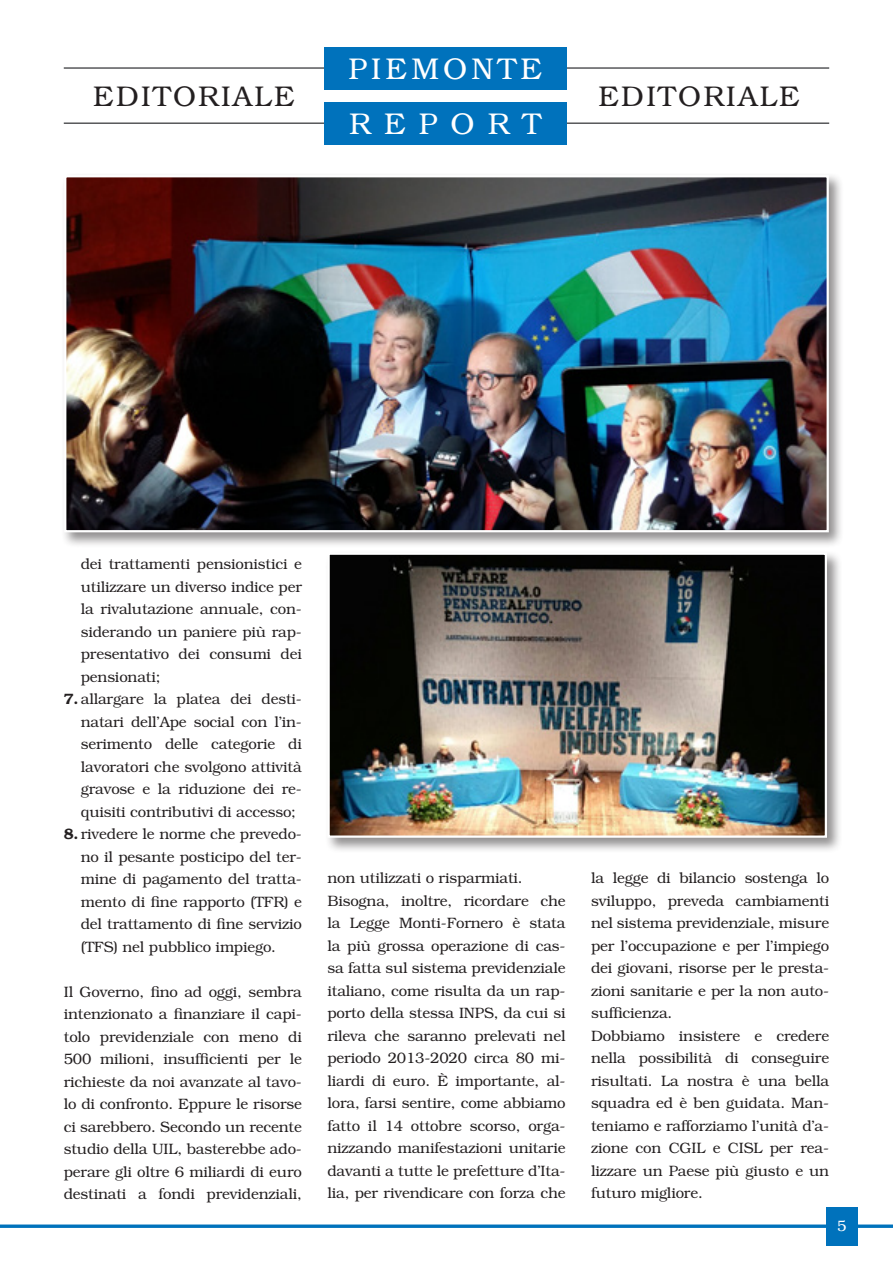
<style>
.page{position:relative;width:893px;height:1263px;background:#fff}
.page>*{position:absolute;margin:0;border:0;box-sizing:border-box;transform-origin:0 0}
.t1{font:300 30px/55.2px "Bookman";letter-spacing:.14em;color:#fff}
.t2{font:300 28.5px "Bookman";letter-spacing:.08em;color:#231f20}
.t3{font:300 15px/22.5px "Bookman";letter-spacing:-.01em;color:#231f20;text-align:justify}
.t4{font:300 15px "Bookman";color:#fff}
.s1{font-weight:600}
</style>
<div class="page">
<hr style="left:64px;top:67px;width:765px;height:2px;background:#57585a">
<hr style="left:64px;top:122px;width:765px;height:2px;background:#57585a">
<div style="left:324px;top:47px;width:242px;height:42px;background:#0072bc"></div>
<div style="left:324px;top:103px;width:242px;height:42px;background:#0072bc"></div>
<hr style="left:0;top:1225px;width:893px;height:3px;background:#0072bc">
<div style="left:826px;top:1208px;width:32px;height:38px;background:#0072bc"></div>
<div style="left:61px;top:172px;width:783px;height:375px;background:#231f20;opacity:.5"></div>
<img style="left:67px;top:178px;width:759px;height:351px">
<div style="left:64px;top:175px;width:765px;height:357px;border:2px solid #fff"></div>
<div style="left:325px;top:550px;width:517px;height:303px;background:#231f20;opacity:.5"></div>
<img style="left:330px;top:555px;width:494px;height:280px">
<div style="left:327px;top:552px;width:500px;height:286px;border:2px solid #fff"></div>
<h1 class="t1" style="left:348px;top:41px;width:195px">PIEMONTE<br>REPORT</h1>
<h2 class="t2" style="left:93px;top:80px;width:203px">EDITORIALE</h2>
<h2 class="t2" style="left:598px;top:80px;width:203px">EDITORIALE</h2>
<p class="t3" style="left:81px;top:553px;width:223px">dei trattamenti pensionistici e</p>
<p class="t3" style="left:81px;top:575px;width:223px">utilizzare un diverso indice per</p>
<p class="t3" style="left:81px;top:598px;width:223px">la rivalutazione annuale, con-</p>
<p class="t3" style="left:81px;top:620px;width:223px">siderando un paniere più rap-</p>
<p class="t3" style="left:81px;top:643px;width:223px">presentativo dei consumi dei</p>
<p class="t3" style="left:81px;top:665px;width:81px">pensionati;</p>
<p class="t3" style="left:64px;top:688px;width:240px"><span class="s1">7.</span>allargare la platea dei desti-</p>
<p class="t3" style="left:81px;top:710px;width:223px">natari dell’Ape social con l’in-</p>
<p class="t3" style="left:81px;top:733px;width:223px">serimento delle categorie di</p>
<p class="t3" style="left:81px;top:755px;width:223px">lavoratori che svolgono attività</p>
<p class="t3" style="left:81px;top:778px;width:223px">gravose e la riduzione dei re-</p>
<p class="t3" style="left:81px;top:800px;width:217px">quisiti contributivi di accesso;</p>
<p class="t3" style="left:81px;top:823px;width:223px;text-indent:-17px"><span class="s1">8.</span> rivedere le norme che prevedo&shy;no il pesante posticipo del ter&shy;mine di pagamento del tratta&shy;mento di fine rapporto (TFR) e del trattamento di fine servizio (TFS) nel pubblico impiego.</p>
<p class="t3" style="left:64px;top:980px;width:240px">Il Governo, fino ad oggi, sembra intenzionato a finanziare il capi&shy;tolo previdenziale con meno di 500 milioni, insufficienti per le richieste da noi avanzate al tavo&shy;lo di confronto. Eppure le risorse ci sarebbero. Secondo un recente studio della UIL, basterebbe ado&shy;perare gli oltre 6 miliardi di euro destinati a fondi previdenziali,</p>
<p class="t3" style="left:327px;top:867px;width:240px;text-align:left">non utilizzati o risparmiati.<br>Bisogna, inoltre, ricordare che la Legge Monti-Fornero è stata la più grossa operazione di cas&shy;sa fatta sul sistema previdenziale italiano, come risulta da un rap&shy;porto della stessa INPS, da cui si rileva che saranno prelevati nel periodo 2013-2020 circa 80 mi&shy;liardi di euro. È importante, al&shy;lora, farsi sentire, come abbiamo fatto il 14 ottobre scorso, orga&shy;nizzando manifestazioni unitarie davanti a tutte le prefetture d’Ita&shy;lia, per rivendicare con forza che</p>
<p class="t3" style="left:591px;top:867px;width:240px;text-align:left">la legge di bilancio sostenga lo sviluppo, preveda cambiamenti nel sistema previdenziale, misure per l’occupazione e per l’impiego dei giovani, risorse per le presta&shy;zioni sanitarie e per la non auto&shy;sufficienza.<br>Dobbiamo insistere e credere nella possibilità di conseguire risultati. La nostra è una bella squadra ed è ben guidata. Man&shy;teniamo e rafforziamo l’unità d’a&shy;zione con CGIL e CISL per rea&shy;lizzare un Paese più giusto e un futuro migliore.</p>
<p class="t4" style="left:837px;top:1217px;width:11px">5</p>
</div>
